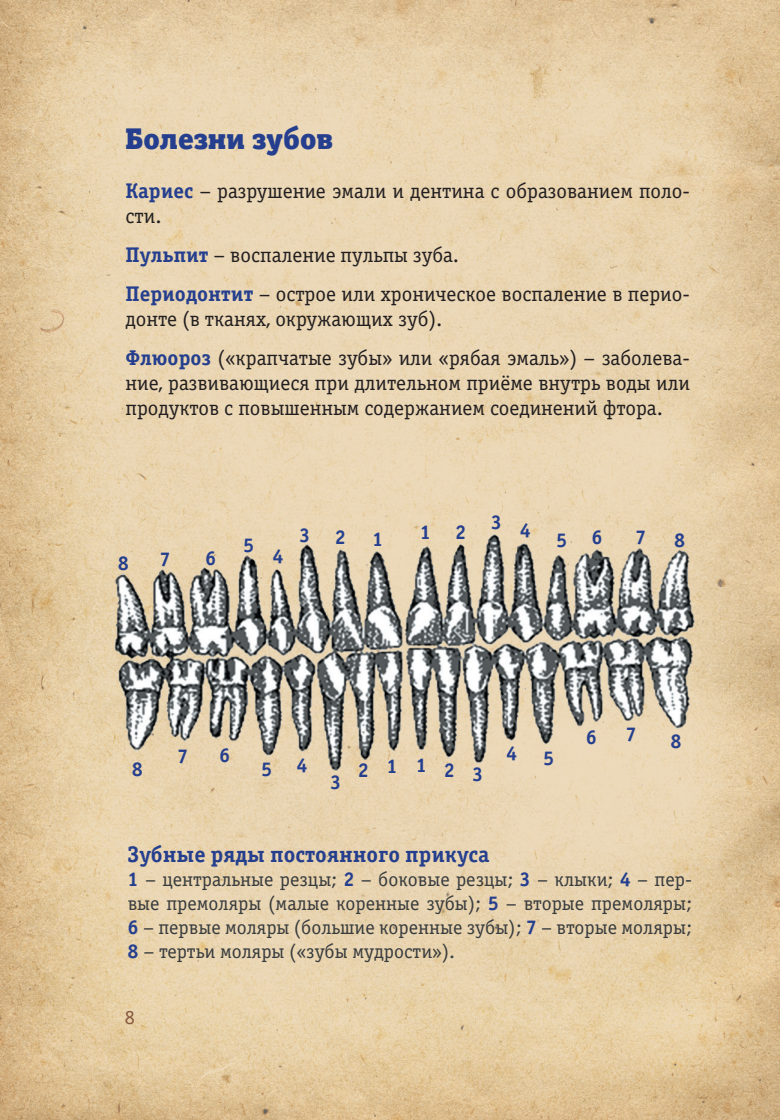
<style>
.page{position:relative;width:780px;height:1120px;background:#fff}
.page>*{position:absolute;margin:0;border:0;box-sizing:border-box;transform-origin:0 0}
.t1{font:30px "Officina Serif Black C";color:#253f8e}
.t2{font:22.5px "Officina Serif Bold C";color:#253f8e}
.t3{font:21.25px/25px "Officina Serif Book C";color:#231f20}
.t4{font:20px/24px "Officina Serif Book C";color:#393c3e;text-align:justify}
.t5{font:20px "Officina Serif Bold C";color:#253f8e}
.t6{font:20px "Officina Serif Book C";color:#88593f}
.s1{font-family:"Officina Serif Bold C";color:#253f8e}
</style>
<div class="page">
<img style="left:0;top:0;width:780px;height:1120px">
<h1 class="t1" style="left:125px;top:119px;width:209px">Болезни зубов</h1>
<p class="t3" style="left:125px;top:178px;width:566px"><span class="s1">Кариес</span> – разрушение эмали и дентина с образованием поло&shy;сти.</p>
<p class="t3" style="left:125px;top:235px;width:566px;line-height:39.2px"><span class="s1">Пульпит</span> – воспаление пульпы зуба.<br><span class="s1">Периодонтит</span> – острое или хроническое воспаление в перио-</p>
<p class="t3" style="left:125px;top:300px;width:566px;line-height:39.2px">донте (в тканях, окружающих зуб).<br><span class="s1">Флюороз</span> («крапчатые зубы» или «рябая эмаль») – заболева-</p>
<p class="t3" style="left:125px;top:371px;width:566px">ние, развивающиеся при длительном приёме внутрь воды или продуктов с повышенным содержанием соединений фтора.</p>
<p class="t5" style="left:118px;top:551px;width:13px">8</p>
<p class="t5" style="left:160px;top:548px;width:13px">7</p>
<p class="t5" style="left:205px;top:547px;width:13px">6</p>
<p class="t5" style="left:243px;top:534px;width:13px">5</p>
<p class="t5" style="left:272px;top:545px;width:13px">4</p>
<p class="t5" style="left:299px;top:525px;width:48px">3 2</p>
<p class="t5" style="left:372px;top:528px;width:13px">1</p>
<p class="t5" style="left:420px;top:521px;width:48px">1 2</p>
<p class="t5" style="left:490px;top:510px;width:13px">3</p>
<p class="t5" style="left:520px;top:518px;width:13px">4</p>
<p class="t5" style="left:556px;top:527px;width:48px">5 6</p>
<p class="t5" style="left:635px;top:526px;width:13px">7</p>
<p class="t5" style="left:674px;top:529px;width:13px">8</p>
<p class="t5" style="left:132px;top:758px;width:13px">8</p>
<p class="t5" style="left:177px;top:744px;width:13px">7</p>
<p class="t5" style="left:219px;top:744px;width:13px">6</p>
<p class="t5" style="left:261px;top:756px;width:48px">5 4</p>
<p class="t5" style="left:330px;top:771px;width:13px">3</p>
<p class="t5" style="left:358px;top:755px;width:71px">211</p>
<p class="t5" style="left:444px;top:759px;width:13px">2</p>
<p class="t5" style="left:472px;top:763px;width:13px">3</p>
<p class="t5" style="left:506px;top:742px;width:13px">4</p>
<p class="t5" style="left:543px;top:746px;width:13px">5</p>
<p class="t5" style="left:585px;top:725px;width:13px">6</p>
<p class="t5" style="left:625px;top:723px;width:13px">7</p>
<p class="t5" style="left:670px;top:729px;width:13px">8</p>
<p class="t2" style="left:128px;top:841px;width:363px">Зубные ряды постоянного прикуса</p>
<p class="t4" style="left:127px;top:867px;width:566px"><span class="s1">1</span> – центральные резцы; <span class="s1">2</span> – боковые резцы; <span class="s1">3</span> – клыки; <span class="s1">4</span> – пер&shy;вые премоляры (малые коренные зубы); <span class="s1">5</span> – вторые премоляры; <span class="s1">6</span> – первые моляры (большие коренные зубы); <span class="s1">7</span> – вторые моляры; <span class="s1">8</span> – тертьи моляры («зубы мудрости»).</p>
<p class="t6" style="left:125px;top:1006px;width:12px">8</p>
</div>
